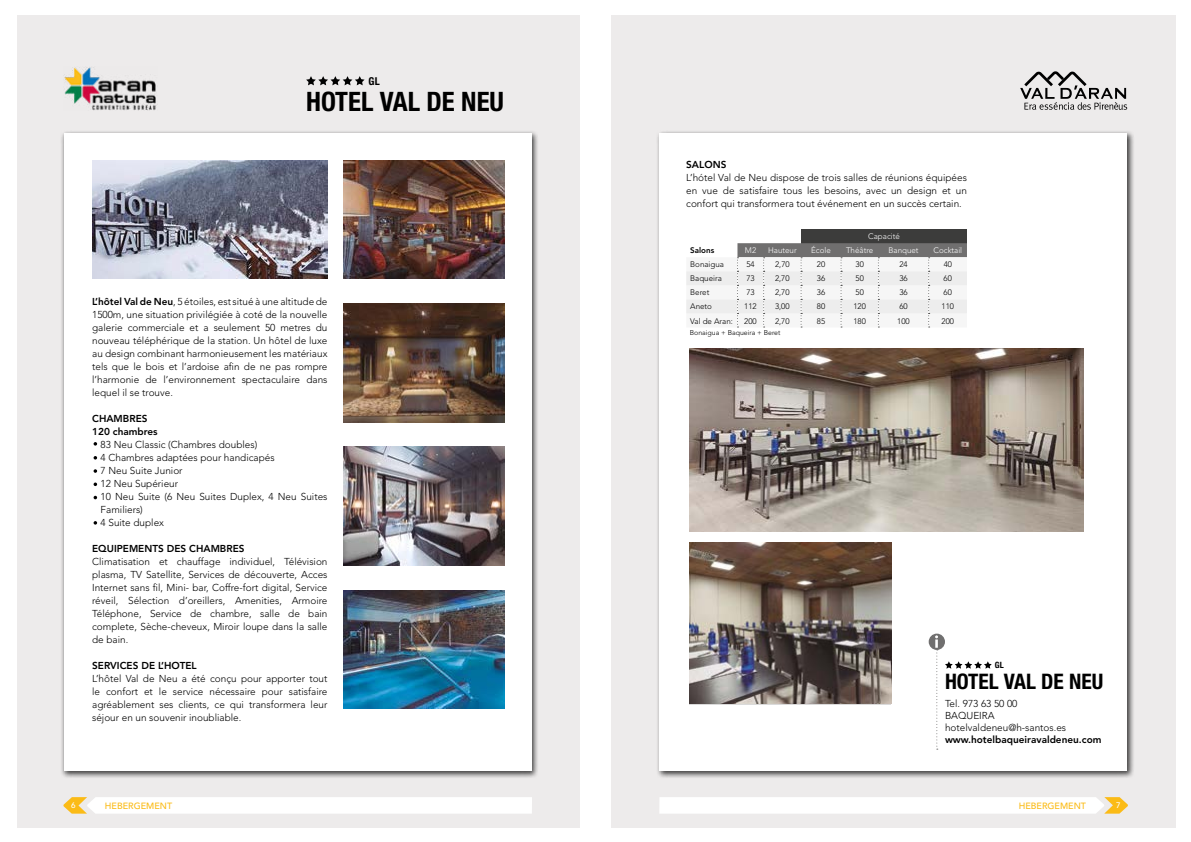
<style>
.page{position:relative;width:1191px;height:842px;background:#fff}
.page>*{position:absolute;margin:0;border:0;box-sizing:border-box;transform-origin:0 0}
.t1{font:700 condensed 26.8px "Helvetica Neue LT Std";color:#000}
.t2{font:700 condensed 21.4px "Helvetica Neue LT Std";color:#000}
.t3{font:700 condensed 10.9px "Helvetica Neue LT Std";color:#000}
.t4{font:300 10px/13px "Avenir LT Std";color:#000;text-align:justify}
.t5{font:800 10px/13px "Avenir LT Std";color:#000}
.t6{font:500 9px "Avenir LT Std";color:#fbbb16}
.t7{font:700 condensed 8.7px "Helvetica Neue LT Std";color:#000}
.t8{font:300 8px "Avenir LT Std";color:#000}
.t9{font:300 8px "Avenir LT Std";color:#fff}
.t10{font:800 8px "Avenir LT Std";color:#000}
.t11{font:500 8px "Avenir LT Std";color:#fff}
.t12{font:300 7px "Avenir LT Std";color:#000}
.s1{font-weight:800}
</style>
<div class="page">
<div style="left:17px;top:16px;width:562px;height:812px;background:#edebeb"></div>
<div style="left:611px;top:16px;width:564px;height:812px;background:#edebeb"></div>
<div style="left:61px;top:130px;width:478px;height:648px;background:#000;opacity:.75"></div>
<div style="left:64px;top:133px;width:467px;height:638px;background:#fff"></div>
<div style="left:656px;top:130px;width:478px;height:648px;background:#000;opacity:.75"></div>
<div style="left:659px;top:133px;width:468px;height:638px;background:#fff"></div>
<div style="left:63px;top:797px;width:469px;height:17px;background:#fff"></div>
<div style="left:659px;top:797px;width:469px;height:17px;background:#fff"></div>
<svg style="left:1020px;top:71px;width:107px;height:39px"></svg>
<img style="left:64px;top:67px;width:92px;height:44px">
<svg style="left:94px;top:442px;width:3px;height:4px"></svg>
<svg style="left:94px;top:469px;width:3px;height:4px"></svg>
<svg style="left:94px;top:456px;width:3px;height:4px"></svg>
<svg style="left:94px;top:482px;width:3px;height:4px"></svg>
<svg style="left:94px;top:521px;width:3px;height:4px"></svg>
<div style="left:801px;top:229px;width:166px;height:14px;background:#3c3c3b"></div>
<svg style="left:686px;top:243px;width:281px;height:84px"></svg>
<img style="left:690px;top:348px;width:393px;height:183px">
<img style="left:690px;top:543px;width:201px;height:160px">
<img style="left:92px;top:160px;width:235px;height:119px">
<img style="left:343px;top:160px;width:162px;height:119px">
<img style="left:343px;top:303px;width:162px;height:119px">
<img style="left:343px;top:447px;width:162px;height:118px">
<img style="left:343px;top:590px;width:162px;height:119px">
<div style="left:928px;top:634px;width:17px;height:16px;background:#706f6f;border-radius:50%"></div>
<svg style="left:306px;top:76px;width:58px;height:9px"></svg>
<svg style="left:945px;top:661px;width:46px;height:8px"></svg>
<svg style="left:935px;top:635px;width:3px;height:115px"></svg>
<p class="t3" style="left:369px;top:75px;width:13px">GL</p>
<h1 class="t1" style="left:306px;top:85px;width:199px">HOTEL VAL DE NEU</h1>
<p class="t4" style="left:92px;top:295px;width:237px"><span class="s1">L’hôtel Val de Neu</span>, 5 étoiles, est situé à une altitude de 1500m, une situation privilégiée à coté de la nouvelle galerie commerciale et a seulement 50 metres du nouveau téléphérique de la station. Un hôtel de luxe au design combinant harmonieusement les matériaux tels que le bois et l’ardoise afin de ne pas rompre l’harmonie de l’environnement spectaculaire dans lequel il se trouve.</p>
<p class="t5" style="left:92px;top:412px;width:67px">CHAMBRES<br>120 chambres</p>
<p class="t4" style="left:101px;top:438px;width:228px;text-align:left">83 Neu Classic (Chambres doubles)<br>4 Chambres adaptées pour handicapés<br>7 Neu Suite Junior<br>12 Neu Supérieur<br>10 Neu Suite (6 Neu Suites Duplex, 4 Neu Suites<br>Familiers)<br>4 Suite duplex</p>
<p class="t5" style="left:92px;top:542px;width:154px">EQUIPEMENTS DES CHAMBRES</p>
<p class="t4" style="left:92px;top:555px;width:237px">Climatisation et chauffage individuel, Télévision plasma, TV Satellite, Services de découverte, Acces Internet sans fil, Mini- bar, Coffre-fort digital, Service réveil, Sélection d’oreillers, Amenities, Armoire Téléphone, Service de chambre, salle de bain complete, Sèche-cheveux, Miroir loupe dans la salle de bain.</p>
<p class="t5" style="left:92px;top:659px;width:106px">SERVICES DE L’HOTEL</p>
<p class="t4" style="left:92px;top:672px;width:237px">L’hôtel Val de Neu a été conçu pour apporter tout le confort et le service nécessaire pour satisfaire agréablement ses clients, ce qui transformera leur séjour en un souvenir inoubliable.</p>
<p class="t5" style="left:686px;top:158px;width:42px">SALONS</p>
<p class="t4" style="left:686px;top:171px;width:282px">L’hótel Val de Neu dispose de trois salles de réunions équipées en vue de satisfaire tous les besoins, avec un design et un confort qui transformera tout événement en un succès certain.</p>
<p class="t9" style="left:868px;top:232px;width:33px">Capacité</p>
<p class="t10" style="left:690px;top:246px;width:25px">Salons</p>
<p class="t9" style="left:745px;top:246px;width:13px">M2</p>
<p class="t9" style="left:768px;top:246px;width:30px">Hauteur</p>
<p class="t9" style="left:811px;top:246px;width:21px">École</p>
<p class="t9" style="left:846px;top:246px;width:29px">Théâtre</p>
<p class="t9" style="left:888px;top:246px;width:32px">Banquet</p>
<p class="t9" style="left:933px;top:246px;width:30px">Cocktail</p>
<p class="t8" style="left:690px;top:260px;width:35px">Bonaigua</p>
<p class="t8" style="left:746px;top:260px;width:10px">54</p>
<p class="t8" style="left:775px;top:260px;width:16px">2,70</p>
<p class="t8" style="left:817px;top:260px;width:10px">20</p>
<p class="t8" style="left:855px;top:260px;width:10px">30</p>
<p class="t8" style="left:899px;top:260px;width:10px">24</p>
<p class="t8" style="left:943px;top:260px;width:10px">40</p>
<p class="t8" style="left:690px;top:274px;width:33px">Baqueira</p>
<p class="t8" style="left:746px;top:274px;width:10px">73</p>
<p class="t8" style="left:775px;top:274px;width:16px">2,70</p>
<p class="t8" style="left:817px;top:274px;width:10px">36</p>
<p class="t8" style="left:855px;top:274px;width:10px">50</p>
<p class="t8" style="left:899px;top:274px;width:10px">36</p>
<p class="t8" style="left:943px;top:274px;width:10px">60</p>
<p class="t8" style="left:690px;top:288px;width:21px">Beret</p>
<p class="t8" style="left:746px;top:288px;width:10px">73</p>
<p class="t8" style="left:775px;top:288px;width:16px">2,70</p>
<p class="t8" style="left:817px;top:288px;width:10px">36</p>
<p class="t8" style="left:855px;top:288px;width:10px">50</p>
<p class="t8" style="left:899px;top:288px;width:10px">36</p>
<p class="t8" style="left:943px;top:288px;width:10px">60</p>
<p class="t8" style="left:690px;top:302px;width:23px">Aneto</p>
<p class="t8" style="left:744px;top:302px;width:14px">112</p>
<p class="t8" style="left:775px;top:302px;width:16px">3,00</p>
<p class="t8" style="left:817px;top:302px;width:10px">80</p>
<p class="t8" style="left:853px;top:302px;width:14px">120</p>
<p class="t8" style="left:899px;top:302px;width:10px">60</p>
<p class="t8" style="left:941px;top:302px;width:14px">110</p>
<p class="t8" style="left:690px;top:316px;width:44px">Val de Aran:</p>
<p class="t8" style="left:744px;top:316px;width:14px">200</p>
<p class="t8" style="left:775px;top:316px;width:16px">2,70</p>
<p class="t8" style="left:817px;top:316px;width:10px">85</p>
<p class="t8" style="left:853px;top:316px;width:14px">180</p>
<p class="t8" style="left:897px;top:316px;width:14px">100</p>
<p class="t8" style="left:941px;top:316px;width:14px">200</p>
<p class="t12" style="left:690px;top:329px;width:92px">Bonaigua + Baqueira + Beret</p>
<p class="t7" style="left:995px;top:660px;width:10px">GL</p>
<h2 class="t2" style="left:945px;top:668px;width:160px">HOTEL VAL DE NEU</h2>
<p class="t4" style="left:945px;top:698px;width:123px;line-height:12px;text-align:left">Tel. 973 63 50 00<br>BAQUEIRA hotelvaldeneu@h-santos.es</p>
<p class="t5" style="left:945px;top:733px;width:158px">www.hotelbaqueiravaldeneu.com</p>
<p class="t11" style="left:71px;top:801px;width:6px">6</p>
<p class="t6" style="left:105px;top:800px;width:69px">HEBERGEMENT</p>
<p class="t6" style="left:1018px;top:800px;width:69px">HEBERGEMENT</p>
<p class="t11" style="left:1116px;top:801px;width:6px">7</p>
</div>
